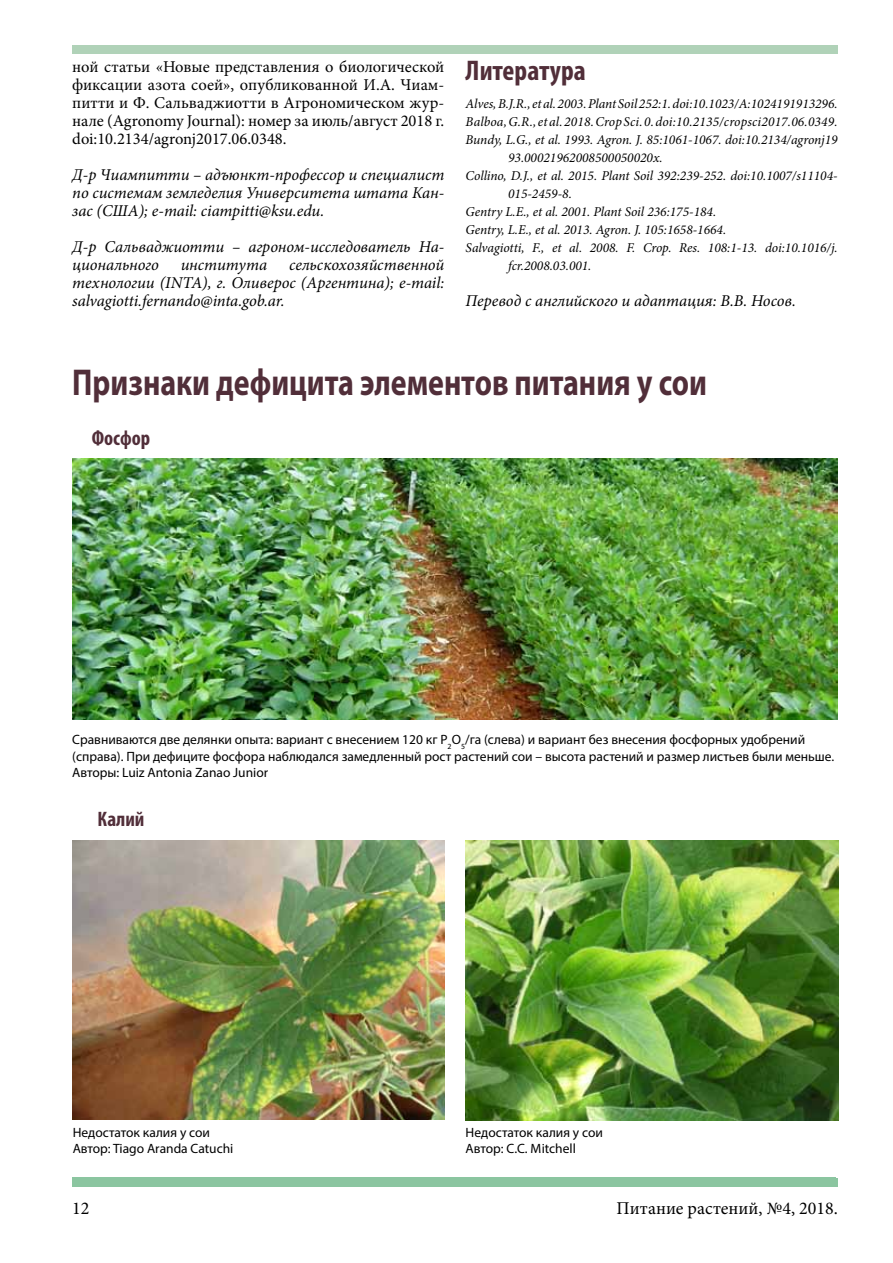
<style>
.page{position:relative;width:893px;height:1263px;background:#fff}
.page>*{position:absolute;margin:0;border:0;box-sizing:border-box;transform-origin:0 0}
.t1{font:700 37.5px "Myriad Pro";color:#512e39;scale:.8 1}
.t2{font:700 condensed 28.5px "Myriad Pro";color:#512e39}
.t3{font:700 condensed 21px "Myriad Pro";color:#512e39}
.t4{font:18px "Minion Pro";color:#000}
.t5{font:italic 16.5px/18px "Minion Pro";letter-spacing:-.005em;color:#000;text-align:justify}
.t6{font:16.5px/18px "Minion Pro";color:#000;text-align:justify}
.t7{font:italic 13.5px "Minion Pro";color:#000}
.t8{font:13.5px/16.2px "Myriad Pro";color:#000}
</style>
<div class="page">
<div style="left:73px;top:45px;width:764px;height:9px;background:#b0d2b8"></div>
<div style="left:72px;top:1178px;width:766px;height:8px;background:#8bc5a0"></div>
<img style="left:72px;top:459px;width:766px;height:261px">
<img style="left:72px;top:841px;width:372px;height:279px">
<img style="left:466px;top:841px;width:372px;height:279px">
<p class="t6" style="left:72px;top:58px;width:374px">ной статьи «Новые представления о биологической фиксации азота соей», опубликованной И.A. Чиам&shy;питти и Ф. Сальваджиотти в Агрономическом жур&shy;нале (Agronomy Journal): номер за июль/август 2018 г. doi:10.2134/agronj2017.06.0348.</p>
<p class="t5" style="left:72px;top:166px;width:374px">Д-р Чиампитти – адъюнкт-профессор и специалист по системам земледелия Университета штата Кан&shy;зас (США); e-mail: ciampitti@ksu.edu.</p>
<p class="t5" style="left:72px;top:238px;width:374px">Д-р Сальваджиотти – агроном-исследователь На&shy;ционального</p>
<p class="t5" style="left:72px;top:256px;width:374px;text-indent:217px">сельскохозяйственной технологии (INTA), г. Оливерос (Аргентина); e-mail: salvagiotti.fernando@inta.gob.ar.</p>
<p class="t5" style="left:181px;top:256px;width:88px">института</p>
<h2 class="t2" style="left:466px;top:53px;width:122px">Литература</h2>
<p class="t7" style="left:466px;top:94px;width:374px">Alves, B.J.R., et al. 2003. Plant Soil 252:1. doi:10.1023/A:1024191913296.</p>
<p class="t7" style="left:466px;top:112px;width:374px">Balboa, G.R., et al. 2018. Crop Sci. 0. doi:10.2135/cropsci2017.06.0349.</p>
<p class="t7" style="left:466px;top:130px;width:374px">Bundy, L.G., et al. 1993. Agron. J. 85:1061-1067. doi:10.2134/agronj19</p>
<p class="t7" style="left:508px;top:148px;width:156px">93.00021962008500050020x.</p>
<p class="t7" style="left:466px;top:166px;width:374px">Collino, D.J., et al. 2015. Plant Soil 392:239-252. doi:10.1007/s11104-</p>
<p class="t7" style="left:508px;top:184px;width:65px">015-2459-8.</p>
<p class="t7" style="left:466px;top:202px;width:252px">Gentry L.E., et al. 2001. Plant Soil 236:175-184.</p>
<p class="t7" style="left:466px;top:220px;width:262px">Gentry, L.E., et al. 2013. Agron. J. 105:1658-1664.</p>
<p class="t7" style="left:466px;top:238px;width:373px">Salvagiotti, F., et al. 2008. F. Crop. Res. 108:1-13. doi:10.1016/j.</p>
<p class="t7" style="left:508px;top:256px;width:85px">fcr.2008.03.001.</p>
<p class="t5" style="left:466px;top:292px;width:332px">Перевод с английского и адаптация: В.В. Носов.</p>
<h1 class="t1" style="left:72px;top:358px;width:795px">Признаки дефицита элементов питания у сои</h1>
<h3 class="t3" style="left:92px;top:425px;width:60px">Фосфор</h3>
<p class="t8" style="left:72px;top:731px;width:764px">Сравниваются две делянки опыта: вариант с внесением 120 кг P<sub>2</sub>O<sub>5</sub>/га (слева) и вариант без внесения фосфорных удобрений (справа). При дефиците фосфора наблюдался замедленный рост растений сои – высота растений и размер листьев были меньше.<br>Авторы: Luiz Antonia Zanao Junior</p>
<h3 class="t3" style="left:97px;top:806px;width:49px">Калий</h3>
<p class="t8" style="left:73px;top:1124px;width:162px">Недостаток калия у сои<br>Автор: Tiago Aranda Catuchi</p>
<p class="t8" style="left:466px;top:1124px;width:139px">Недостаток калия у сои<br>Автор: C.C. Mitchell</p>
<h3 class="t4" style="left:72px;top:1196px;width:19px">12</h3>
<h3 class="t4" style="left:616px;top:1196px;width:223px">Питание растений, №4, 2018.</h3>
</div>
